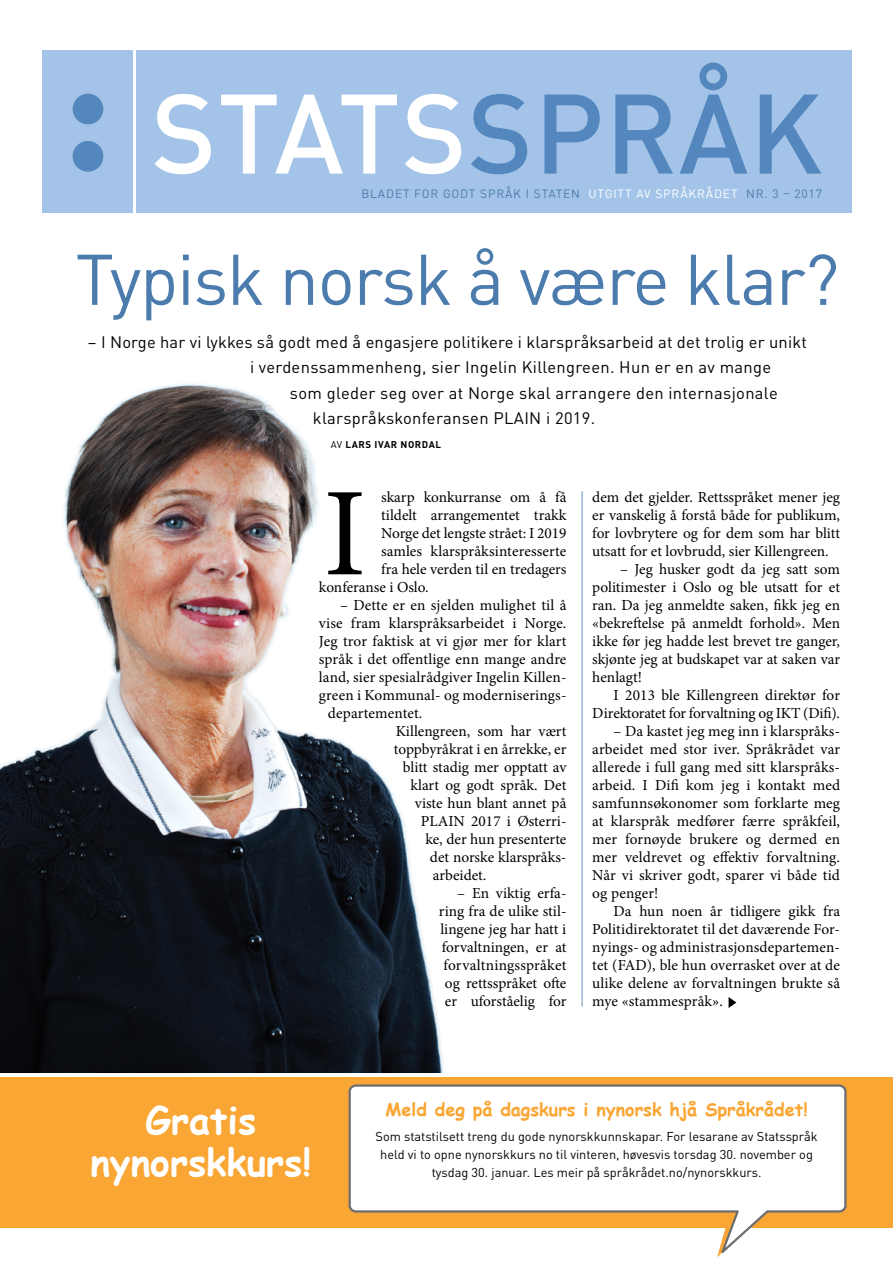
<style>
.page{position:relative;width:893px;height:1263px;background:#fff}
.page>*{position:absolute;margin:0;border:0;box-sizing:border-box;transform-origin:0 0}
.t1{font:126px "Minion Pro";color:#000}
.t2{font:500 111px "DINOT";letter-spacing:.01em;color:#fff}
.t3{font:70.5px "DINOT";letter-spacing:-.02em;color:#4c7cae}
.t4{font:700 37.5px/42px "Comic Sans MS";color:#fff;text-align:center}
.t5{font:700 18px "Comic Sans MS";color:#faa634}
.t6{font:16.5px "DINOT";letter-spacing:.02em;color:#000}
.t7{font:15.3px/18px "Minion Pro";color:#000;text-align:justify}
.t8{font:12.75px/18px "DINOT";color:#000;text-align:center}
.t9{font:12px "DINOT";letter-spacing:.07em;color:#fff}
.t10{font:12px "DINOT";letter-spacing:.07em;color:#4c7cae}
.t11{font:700 9.75px "DINOT";letter-spacing:.06em;color:#000}
.s1{color:#5387be}
.s2{color:#4c7cae}
.s3{font-weight:400}
</style>
<div class="page">
<img style="left:0;top:383px;width:444px;height:689px">
<div style="left:43px;top:51px;width:809px;height:162px;background:#a3c4e8"></div>
<div style="left:73px;top:94px;width:30px;height:30px;background:#5387be;border-radius:50%"></div>
<div style="left:73px;top:141px;width:30px;height:31px;background:#5387be;border-radius:50%"></div>
<hr style="left:133px;top:37px;width:3px;height:182px;background:#fff">
<hr style="left:582px;top:491px;width:1px;height:515px;background:#5387be">
<div style="left:0;top:1077px;width:893px;height:151px;background:#faa634"></div>
<svg style="left:729px;top:997px;width:7px;height:11px"></svg>
<svg style="left:348px;top:1084px;width:499px;height:173px"></svg>
<h2 class="t2" style="left:151px;top:63px;width:673px">STATS<span class="s1">SPRÅK</span></h2>
<p class="t10" style="left:361px;top:186px;width:220px">BLADET FOR GODT SPRÅK I STATEN</p>
<p class="t9" style="left:589px;top:186px;width:235px">UTGITT AV SPRÅKRÅDET <span class="s2">NR. 3 – 2017</span></p>
<h3 class="t3" style="left:75px;top:235px;width:765px">Typisk norsk å være klar?</h3>
<p class="t6" style="left:88px;top:332px;width:720px">– I Norge har vi lykkes så godt med å engasjere politikere i klarspråksarbeid at det trolig er unikt</p>
<p class="t6" style="left:250px;top:357px;width:523px">i verdenssammenheng, sier Ingelin Killengreen. Hun er en av mange</p>
<p class="t6" style="left:290px;top:383px;width:489px">som gleder seg over at Norge skal arrangere den internasjonale</p>
<p class="t6" style="left:313px;top:408px;width:284px">klarspråkskonferansen PLAIN i 2019.</p>
<p class="t11" style="left:331px;top:438px;width:112px"><span class="s3">AV</span> LARS IVAR NORDAL</p>
<h1 class="t1" style="left:323px;top:450px;width:44px">I</h1>
<p class="t7" style="left:381px;top:488px;width:187px">skarp konkurranse om å få</p>
<p class="t7" style="left:381px;top:506px;width:187px">tildelt arrangementet trakk</p>
<p class="t7" style="left:381px;top:524px;width:187px">Norge det lengste strået: I 2019</p>
<p class="t7" style="left:381px;top:542px;width:187px">samles klarspråksinteresserte</p>
<p class="t7" style="left:381px;top:560px;width:187px">fra hele verden til en tredagers</p>
<p class="t7" style="left:319px;top:578px;width:111px">konferanse i Oslo.</p>
<p class="t7" style="left:340px;top:596px;width:228px">– Dette er en sjelden mulighet til å</p>
<p class="t7" style="left:319px;top:614px;width:249px">vise fram klarspråksarbeidet i Norge.</p>
<p class="t7" style="left:319px;top:632px;width:249px">Jeg tror faktisk at vi gjør mer for klart</p>
<p class="t7" style="left:319px;top:650px;width:249px">språk i det offentlige enn mange andre</p>
<p class="t7" style="left:319px;top:668px;width:249px">land, sier spesialrådgiver Ingelin Killen-</p>
<p class="t7" style="left:319px;top:686px;width:249px">green i Kommunal- og moderniserings-</p>
<p class="t7" style="left:328px;top:704px;width:96px">departementet.</p>
<p class="t7" style="left:396px;top:722px;width:172px">Killengreen, som har vært</p>
<p class="t7" style="left:394px;top:740px;width:174px">toppbyråkrat i en årrekke, er</p>
<p class="t7" style="left:403px;top:758px;width:165px">blitt stadig mer opptatt av</p>
<p class="t7" style="left:410px;top:776px;width:157px">klart og godt språk. Det</p>
<p class="t7" style="left:415px;top:794px;width:153px">viste hun blant annet på</p>
<p class="t7" style="left:421px;top:812px;width:147px">PLAIN 2017 i Østerri-</p>
<p class="t7" style="left:425px;top:830px;width:143px">ke, der hun presenterte</p>
<p class="t7" style="left:430px;top:848px;width:136px">det norske klarspråks-</p>
<p class="t7" style="left:433px;top:866px;width:55px">arbeidet.</p>
<p class="t7" style="left:439px;top:884px;width:129px;text-align:right">– En viktig erfa&shy;ring fra de ulike stil&shy;lingene jeg har hatt i forvaltningen, er at forvaltningsspråket og rettsspråket ofte er uforståelig for</p>
<p class="t7" style="left:592px;top:488px;width:249px">dem det gjelder. Rettsspråket mener jeg er vanskelig å forstå både for publikum, for lovbrytere og for dem som har blitt utsatt for et lovbrudd, sier Killengreen.</p>
<p class="t7" style="left:592px;top:560px;width:249px;text-indent:28px">– Jeg husker godt da jeg satt som politimester i Oslo og ble utsatt for et ran. Da jeg anmeldte saken, fikk jeg en «bekreftelse på anmeldt forhold». Men ikke før jeg hadde lest brevet tre ganger, skjønte jeg at budskapet var at saken var henlagt!</p>
<p class="t7" style="left:592px;top:686px;width:249px;text-align:right">I 2013 ble Killengreen direktør for<br>Direktoratet for forvaltning og IKT (Difi).</p>
<p class="t7" style="left:592px;top:722px;width:249px;text-indent:21px">– Da kastet jeg meg inn i klarspråks&shy;arbeidet med stor iver. Språkrådet var allerede i full gang med sitt klarspråks&shy;arbeid. I Difi kom jeg i kontakt med samfunnsøkonomer som forklarte meg at klarspråk medfører færre språkfeil, mer fornøyde brukere og dermed en mer veldrevet og effektiv forvaltning.<br>Når vi skriver godt, sparer vi både tid og penger!</p>
<p class="t7" style="left:592px;top:902px;width:249px;text-indent:21px">Da hun noen år tidligere gikk fra Politidirektoratet til det daværende For&shy;nyings- og administrasjonsdepartemen&shy;tet (FAD), ble hun overrasket over at de ulike delene av forvaltningen brukte så mye «stammespråk».</p>
<h3 class="t4" style="left:90px;top:1098px;width:223px">Gratis nynorskkurs!</h3>
<p class="t5" style="left:386px;top:1096px;width:423px">Meld deg på dagskurs i nynorsk hjå Språkrådet!</p>
<p class="t8" style="left:375px;top:1127px;width:444px">Som statstilsett treng du gode nynorskkunnskapar. For lesarane av Statsspråk held vi to opne nynorskkurs no til vinteren, høvesvis torsdag 30. november og tysdag 30. januar. Les meir på språkrådet.no/nynorskkurs.</p>
</div>
